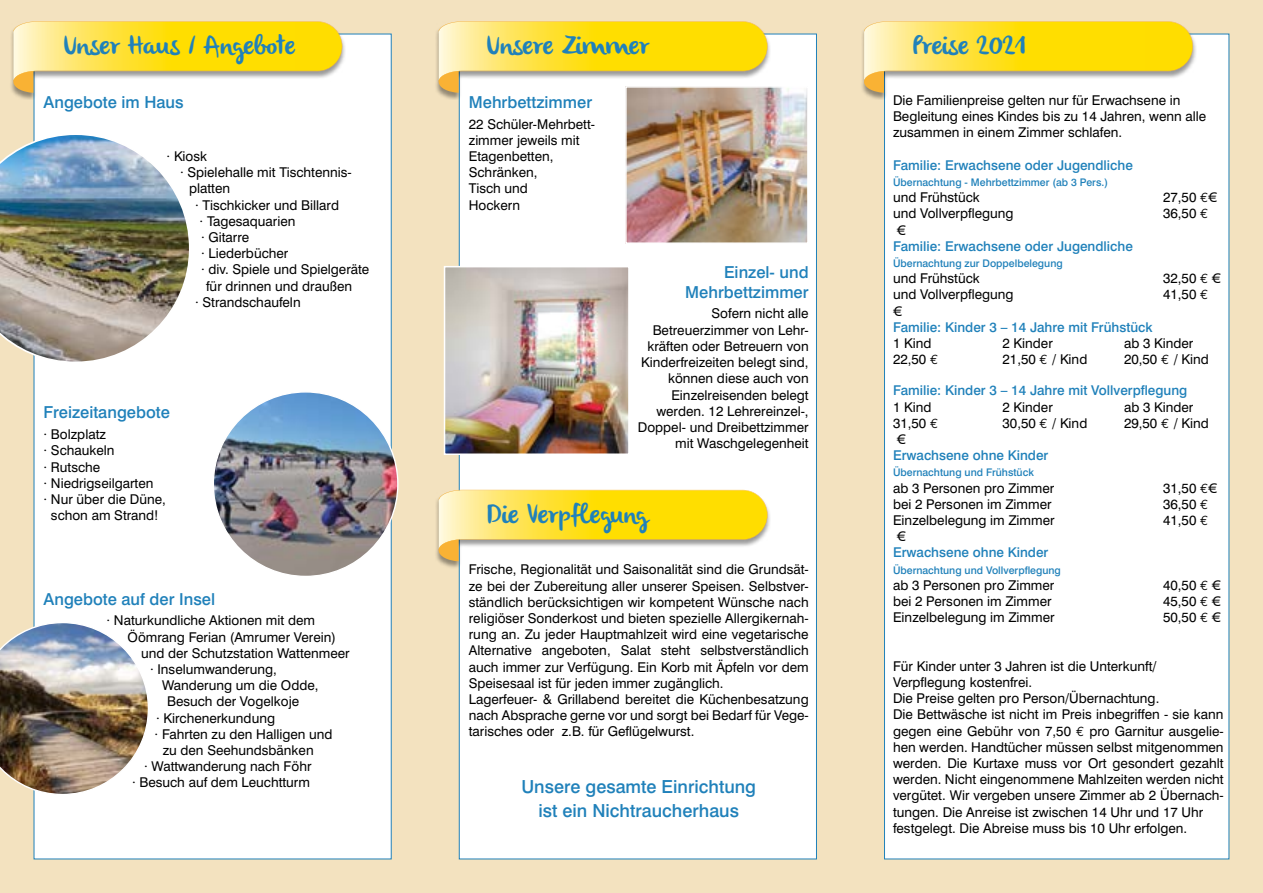
<style>
.page{position:relative;width:1263px;height:893px;background:#f3e2bf}
.page>*{position:absolute;margin:0;border:0;box-sizing:border-box;transform-origin:0 0}
.t1{font:27px "olivier";color:#2081ba}
.t2{font:500 18px/24px "Swiss 721 BT";color:#2081ba;text-align:center}
.t3{font:500 16.5px/19.8px "Swiss 721 BT";color:#2081ba;text-align:right}
.t4{font:13.5px/16.2px "Swiss 721 BT";color:#000}
.t5{font:500 13.5px "Swiss 721 BT";color:#2081ba}
.t6{font:500 10.5px "Swiss 721 BT";color:#2081ba}
.s1{font-family:"Euro Mono"}
</style>
<div class="page">
<div style="left:34px;top:34px;width:358px;height:825px;background:#fff;border:1px solid #2081ba"></div>
<div style="left:459px;top:34px;width:358px;height:825px;background:#fff;border:1px solid #2081ba"></div>
<div style="left:884px;top:34px;width:345px;height:825px;background:#fff;border:1px solid #2081ba"></div>
<img style="left:0;top:133px;width:189px;height:230px">
<img style="left:213px;top:392px;width:185px;height:184px;border-radius:92px">
<div style="left:10px;top:22px;width:336px;height:78px;background:#000;opacity:.4"></div>
<svg style="left:13px;top:21px;width:329px;height:72px"></svg>
<div style="left:435px;top:490px;width:336px;height:78px;background:#000;opacity:.4"></div>
<svg style="left:439px;top:490px;width:328px;height:71px"></svg>
<div style="left:860px;top:22px;width:336px;height:78px;background:#000;opacity:.4"></div>
<svg style="left:864px;top:21px;width:329px;height:72px"></svg>
<img style="left:0;top:622px;width:148px;height:173px">
<img style="left:628px;top:89px;width:178px;height:152px">
<div style="left:625px;top:86px;width:184px;height:158px;border:2px solid #fff"></div>
<div style="left:435px;top:22px;width:336px;height:78px;background:#000;opacity:.4"></div>
<svg style="left:439px;top:21px;width:328px;height:72px"></svg>
<img style="left:447px;top:269px;width:180px;height:183px">
<div style="left:444px;top:266px;width:186px;height:189px;border:2px solid #fff"></div>
<h1 class="t1" style="left:64px;top:30px;width:233px">Unser Haus / Angebote</h1>
<p class="t3" style="left:44px;top:92px;width:142px">Angebote im Haus</p>
<p class="t4" style="left:167px;top:148px;width:42px">· Kiosk</p>
<p class="t4" style="left:180px;top:164px;width:173px">· Spielehalle mit Tischtennis-</p>
<p class="t4" style="left:189px;top:180px;width:43px">platten</p>
<p class="t4" style="left:195px;top:197px;width:145px">· Tischkicker und Billard</p>
<p class="t4" style="left:200px;top:213px;width:97px">· Tagesaquarien</p>
<p class="t4" style="left:201px;top:229px;width:50px">· Gitarre</p>
<p class="t4" style="left:201px;top:245px;width:89px">· Liederbücher</p>
<p class="t4" style="left:201px;top:261px;width:170px">· div. Spiele und Spielgeräte</p>
<p class="t4" style="left:206px;top:278px;width:147px">für drinnen und draußen</p>
<p class="t4" style="left:195px;top:294px;width:107px">· Strandschaufeln</p>
<p class="t3" style="left:44px;top:402px;width:128px">Freizeitangebote</p>
<p class="t4" style="left:44px;top:426px;width:64px">· Bolzplatz</p>
<p class="t4" style="left:44px;top:442px;width:72px">· Schaukeln</p>
<p class="t4" style="left:44px;top:458px;width:58px">· Rutsche</p>
<p class="t4" style="left:44px;top:475px;width:111px">· Niedrigseilgarten</p>
<p class="t4" style="left:44px;top:491px;width:124px">· Nur über die Düne,</p>
<p class="t4" style="left:51px;top:507px;width:109px">schon am Strand!</p>
<p class="t3" style="left:44px;top:589px;width:173px">Angebote auf der Insel</p>
<p class="t4" style="left:107px;top:612px;width:210px">· Naturkundliche Aktionen mit dem</p>
<p class="t4" style="left:128px;top:629px;width:210px">Öömrang Ferian (Amrumer Verein)</p>
<p class="t4" style="left:141px;top:645px;width:210px">und der Schutzstation Wattenmeer</p>
<p class="t4" style="left:150px;top:661px;width:128px">· Inselumwanderung,</p>
<p class="t4" style="left:162px;top:677px;width:158px">Wanderung um die Odde,</p>
<p class="t4" style="left:167px;top:693px;width:134px">Besuch der Vogelkoje</p>
<p class="t4" style="left:156px;top:710px;width:120px">· Kirchenerkundung</p>
<p class="t4" style="left:155px;top:726px;width:180px">· Fahrten zu den Halligen und</p>
<p class="t4" style="left:163px;top:742px;width:152px">zu den Seehundsbänken</p>
<p class="t4" style="left:144px;top:758px;width:169px">· Wattwanderung nach Föhr</p>
<p class="t4" style="left:132px;top:774px;width:179px">· Besuch auf dem Leuchtturm</p>
<h1 class="t1" style="left:487px;top:30px;width:164px">Unsere Zimmer</h1>
<h1 class="t1" style="left:912px;top:30px;width:115px">Preise 2021</h1>
<p class="t3" style="left:469px;top:92px;width:125px">Mehrbettzimmer</p>
<p class="t4" style="left:469px;top:116px;width:128px">22 Schüler-Mehrbett&shy;zimmer jeweils mit<br>Etagenbetten,<br>Schränken,<br>Tisch und<br>Hockern</p>
<p class="t3" style="left:685px;top:262px;width:125px">Einzel- und<br>Mehrbettzimmer</p>
<p class="t4" style="left:638px;top:305px;width:172px;text-align:right">Sofern nicht alle<br>Betreuerzimmer von Lehr&shy;kräften oder Betreuern von<br>Kinderfreizeiten belegt sind, können diese auch von<br>Einzelreisenden belegt werden. 12 Lehrereinzel-,<br>Doppel- und Dreibettzimmer mit Waschgelegenheit</p>
<h1 class="t1" style="left:487px;top:498px;width:162px">Die Verpflegung</h1>
<p class="t4" style="left:469px;top:561px;width:341px">Frische, Regionalität und Saisonalität sind die Grundsät&shy;ze bei der Zubereitung aller unserer Speisen. Selbstver&shy;ständlich berücksichtigen wir kompetent Wünsche nach religiöser Sonderkost und bieten spezielle Allergikernah&shy;rung an. Zu jeder Hauptmahlzeit wird eine vegetarische Alternative angeboten, Salat steht selbstverständlich auch immer zur Verfügung. Ein Korb mit Äpfeln vor dem Speisesaal ist für jeden immer zugänglich.<br>Lagerfeuer- &amp; Grillabend bereitet die Küchenbesatzung nach Absprache gerne vor und sorgt bei Bedarf für Vege&shy;tarisches oder z.B. für Geflügelwurst.</p>
<h2 class="t2" style="left:521px;top:774px;width:236px">Unsere gesamte Einrichtung ist ein Nichtraucherhaus</h2>
<p class="t4" style="left:893px;top:92px;width:315px">Die Familienpreise gelten nur für Erwachsene in<br>Begleitung eines Kindes bis zu 14 Jahren, wenn alle zusammen in einem Zimmer schlafen.</p>
<p class="t5" style="left:893px;top:157px;width:241px">Familie: Erwachsene oder Jugendliche</p>
<p class="t6" style="left:893px;top:176px;width:216px">Übernachtung - Mehrbettzimmer (ab 3 Pers.)</p>
<p class="t4" style="left:893px;top:189px;width:88px">und Frühstück</p>
<p class="t4" style="left:1163px;top:189px;width:47px">27,50 <span class="s1">E</span></p>
<p class="t4" style="left:893px;top:205px;width:122px">und Vollverpflegung</p>
<p class="t4" style="left:1163px;top:205px;width:47px">36,50 <span class="s1">E</span></p>
<p class="t4" style="left:897px;top:222px;width:5px">€</p>
<p class="t5" style="left:893px;top:238px;width:241px">Familie: Erwachsene oder Jugendliche</p>
<p class="t6" style="left:893px;top:257px;width:171px">Übernachtung zur Doppelbelegung</p>
<p class="t4" style="left:893px;top:270px;width:88px">und Frühstück</p>
<p class="t4" style="left:1163px;top:270px;width:54px">32,50 <span class="s1">E</span> €</p>
<p class="t4" style="left:893px;top:286px;width:122px">und Vollverpflegung</p>
<p class="t4" style="left:1163px;top:286px;width:47px">41,50 <span class="s1">E</span></p>
<p class="t5" style="left:893px;top:319px;width:261px">Familie: Kinder 3 – 14 Jahre mit Frühstück</p>
<p class="t4" style="left:893px;top:335px;width:40px">1 Kind</p>
<p class="t4" style="left:1002px;top:335px;width:52px">2 Kinder</p>
<p class="t4" style="left:1124px;top:335px;width:71px">ab 3 Kinder</p>
<p class="t4" style="left:893px;top:351px;width:47px">22,50 <span class="s1">E</span></p>
<p class="t4" style="left:1002px;top:351px;width:86px">21,50 <span class="s1">E</span> / Kind</p>
<p class="t4" style="left:1124px;top:351px;width:86px">20,50 <span class="s1">E</span> / Kind</p>
<p class="t5" style="left:893px;top:382px;width:296px">Familie: Kinder 3 – 14 Jahre mit Vollverpflegung</p>
<p class="t4" style="left:893px;top:399px;width:40px">1 Kind</p>
<p class="t4" style="left:1002px;top:399px;width:52px">2 Kinder</p>
<p class="t4" style="left:1124px;top:399px;width:71px">ab 3 Kinder</p>
<p class="t4" style="left:893px;top:415px;width:47px">31,50 <span class="s1">E</span></p>
<p class="t4" style="left:1002px;top:415px;width:86px">30,50 <span class="s1">E</span> / Kind</p>
<p class="t4" style="left:1124px;top:415px;width:86px">29,50 <span class="s1">E</span> / Kind</p>
<p class="t4" style="left:897px;top:431px;width:5px">€</p>
<p class="t5" style="left:893px;top:447px;width:157px">Erwachsene ohne Kinder</p>
<p class="t6" style="left:893px;top:466px;width:142px">Übernachtung und Frühstück</p>
<p class="t4" style="left:893px;top:480px;width:163px">ab 3 Personen pro Zimmer</p>
<p class="t4" style="left:1163px;top:480px;width:50px">31,50 <span class="s1">E</span>€</p>
<p class="t4" style="left:893px;top:496px;width:160px">bei 2 Personen im Zimmer</p>
<p class="t4" style="left:1163px;top:496px;width:47px">36,50 <span class="s1">E</span></p>
<p class="t4" style="left:893px;top:512px;width:163px">Einzelbelegung im Zimmer</p>
<p class="t4" style="left:1163px;top:512px;width:47px">41,50 <span class="s1">E</span></p>
<p class="t5" style="left:893px;top:544px;width:157px">Erwachsene ohne Kinder</p>
<p class="t6" style="left:893px;top:563px;width:169px">Übernachtung und Vollverpflegung</p>
<p class="t4" style="left:893px;top:577px;width:163px">ab 3 Personen pro Zimmer</p>
<p class="t4" style="left:1163px;top:577px;width:54px">40,50 <span class="s1">E</span> €</p>
<p class="t4" style="left:893px;top:593px;width:160px">bei 2 Personen im Zimmer</p>
<p class="t4" style="left:1163px;top:593px;width:54px">45,50 <span class="s1">E</span> €</p>
<p class="t4" style="left:893px;top:609px;width:163px">Einzelbelegung im Zimmer</p>
<p class="t4" style="left:1163px;top:609px;width:54px">50,50 <span class="s1">E</span> €</p>
<p class="t4" style="left:893px;top:658px;width:332px">Für Kinder unter 3 Jahren ist die Unterkunft/ Verpflegung kostenfrei.<br>Die Preise gelten pro Person/Übernachtung.<br>Die Bettwäsche ist nicht im Preis inbegriffen - sie kann gegen eine Gebühr von 7,50 <span class="s1">E</span> pro Garnitur ausgelie&shy;hen werden. Handtücher müssen selbst mitgenommen werden. Die Kurtaxe muss vor Ort gesondert gezahlt werden. Nicht eingenommene Mahlzeiten werden nicht vergütet. Wir vergeben unsere Zimmer ab 2 Übernach&shy;tungen. Die Anreise ist zwischen 14 Uhr und 17 Uhr festgelegt. Die Abreise muss bis 10 Uhr erfolgen.</p>
</div>
